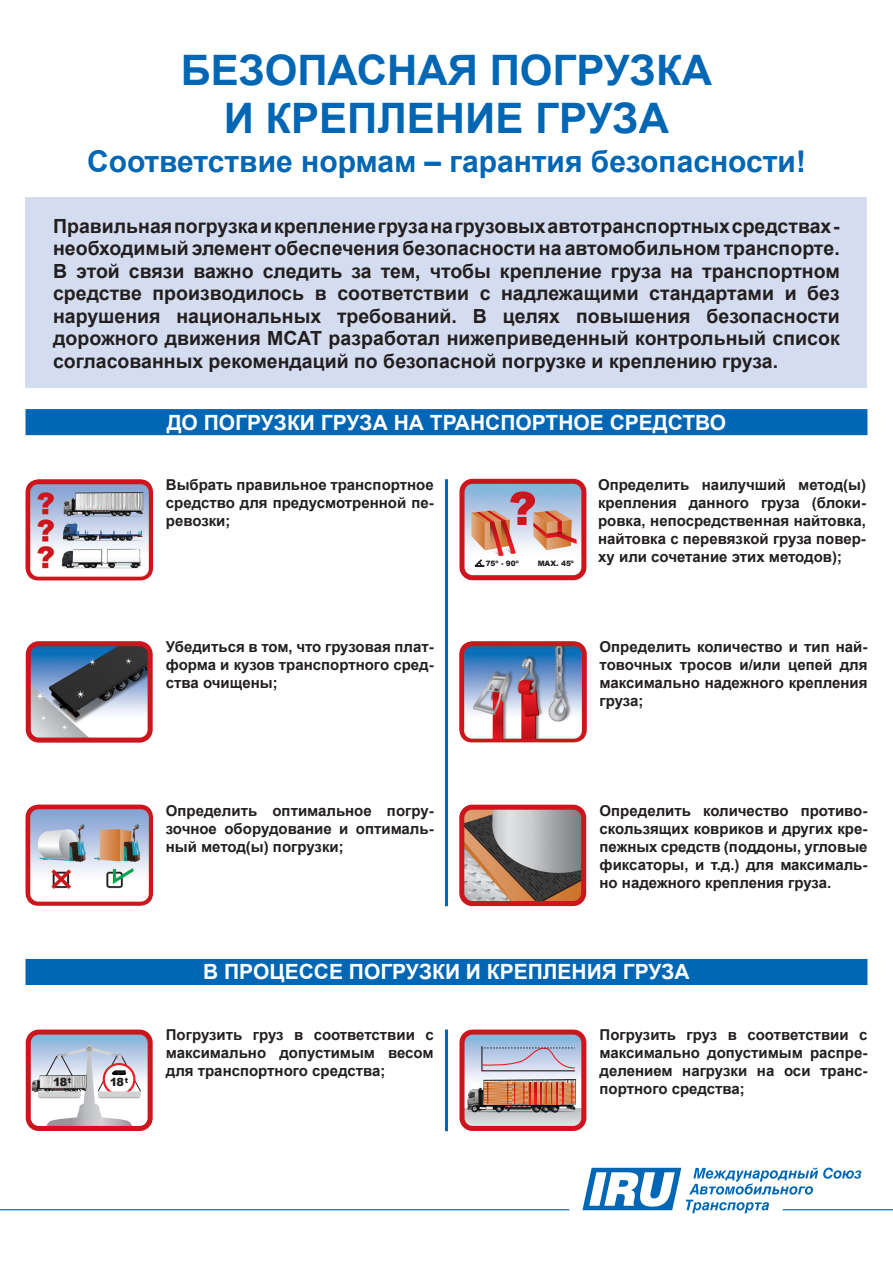
<style>
.page{position:relative;width:893px;height:1263px;background:#fff}
.page>*{position:absolute;margin:0;border:0;box-sizing:border-box;transform-origin:0 0}
.t1{font:700 42px/48px "Arial";color:#0166b3;text-align:center}
.t2{font:700 30px "Arial";color:#0166b3}
.t3{font:700 21px "Arial";color:#fff}
.t4{font:700 19.5px/22.5px "Arial";color:#231f20;text-align:justify}
.t5{font:700 15px/18px "Arial";color:#231f20;text-align:justify}
.t6{font:900 11.25px "Arial";color:#231f20}
.t7{font:900 7.35px "Arial";color:#231f20}
</style>
<div class="page">
<div style="left:26px;top:198px;width:841px;height:190px;background:#d4ddef"></div>
<hr style="left:445px;top:479px;width:3px;height:427px;background:#0166b3">
<hr style="left:445px;top:1029px;width:3px;height:102px;background:#0166b3">
<svg style="left:459px;top:479px;width:127px;height:101px"></svg>
<svg style="left:26px;top:1029px;width:127px;height:102px"></svg>
<svg style="left:459px;top:1029px;width:127px;height:102px;background:#bd979b"></svg>
<svg style="left:26px;top:641px;width:127px;height:102px;background:#8a7989"></svg>
<svg style="left:459px;top:805px;width:127px;height:101px;background:#a77e78"></svg>
<hr style="left:783px;top:1209px;width:110px;height:1px;background:#0166b3">
<hr style="left:0;top:1209px;width:569px;height:1px;background:#0166b3">
<svg style="left:582px;top:1167px;width:279px;height:46px"></svg>
<img style="left:26px;top:479px;width:127px;height:101px">
<img style="left:26px;top:804px;width:127px;height:102px">
<img style="left:459px;top:641px;width:128px;height:101px">
<div style="left:26px;top:959px;width:841px;height:26px;background:#0166b3"></div>
<div style="left:26px;top:409px;width:841px;height:26px;background:#0166b3;border:2px solid #0166b3"></div>
<h1 class="t1" style="left:181px;top:47px;width:533px">БЕЗОПАСНАЯ ПОГРУЗКА<br>И КРЕПЛЕНИЕ ГРУЗА</h1>
<h2 class="t2" style="left:87px;top:141px;width:720px">Соответствие нормам – гарантия безопасности!</h2>
<p class="t4" style="left:53px;top:215px;width:788px">Правильная погрузка и крепление груза на грузовых автотранспортных средствах - необходимый элемент обеспечения безопасности на автомобильном транспорте.<br>В этой связи важно следить за тем, чтобы крепление груза на транспортном средстве производилось в соответствии с надлежащими стандартами и без нарушения национальных требований. В целях повышения безопасности дорожного движения МСАТ разработал нижеприведенный контрольный список согласованных рекомендаций по безопасной погрузке и креплению груза.</p>
<h3 class="t3" style="left:167px;top:408px;width:561px">ДО ПОГРУЗКИ ГРУЗА НА ТРАНСПОРТНОЕ СРЕДСТВО</h3>
<p class="t5" style="left:166px;top:476px;width:269px">Выбрать правильное транспортное средство для предусмотренной пе&shy;ревозки;</p>
<p class="t5" style="left:166px;top:638px;width:269px">Убедиться в том, что грузовая плат&shy;форма и кузов транспортного сред&shy;ства очищены;</p>
<p class="t5" style="left:166px;top:802px;width:269px">Определить оптимальное погру&shy;зочное оборудование и оптималь&shy;ный метод(ы) погрузки;</p>
<p class="t7" style="left:486px;top:558px;width:35px">75º - 90º</p>
<p class="t7" style="left:538px;top:558px;width:38px">MAX. 45º</p>
<p class="t5" style="left:598px;top:476px;width:269px">Определить наилучший метод(ы) крепления данного груза (блоки&shy;ровка, непосредственная найтовка, найтовка с перевязкой груза повер&shy;ху или сочетание этих методов);</p>
<p class="t5" style="left:600px;top:638px;width:269px">Определить количество и тип най&shy;товочных тросов и/или цепей для максимально надежного крепления груза;</p>
<p class="t5" style="left:600px;top:802px;width:269px">Определить количество противо&shy;скользящих ковриков и других кре&shy;пежных средств (поддоны, угловые фиксаторы, и т.д.) для максималь&shy;но надежного крепления груза.</p>
<p class="t6" style="left:53px;top:1074px;width:20px">18<sup>t</sup></p>
<p class="t6" style="left:110px;top:1074px;width:20px">18<sup>t</sup></p>
<h3 class="t3" style="left:203px;top:958px;width:488px">В ПРОЦЕССЕ ПОГРУЗКИ И КРЕПЛЕНИЯ ГРУЗА</h3>
<p class="t5" style="left:166px;top:1027px;width:269px">Погрузить груз в соответствии с максимально допустимым весом для транспортного средства;</p>
<p class="t5" style="left:600px;top:1027px;width:269px">Погрузить груз в соответствии с максимально допустимым распре&shy;делением нагрузки на оси транс&shy;портного средства;</p>
</div>
